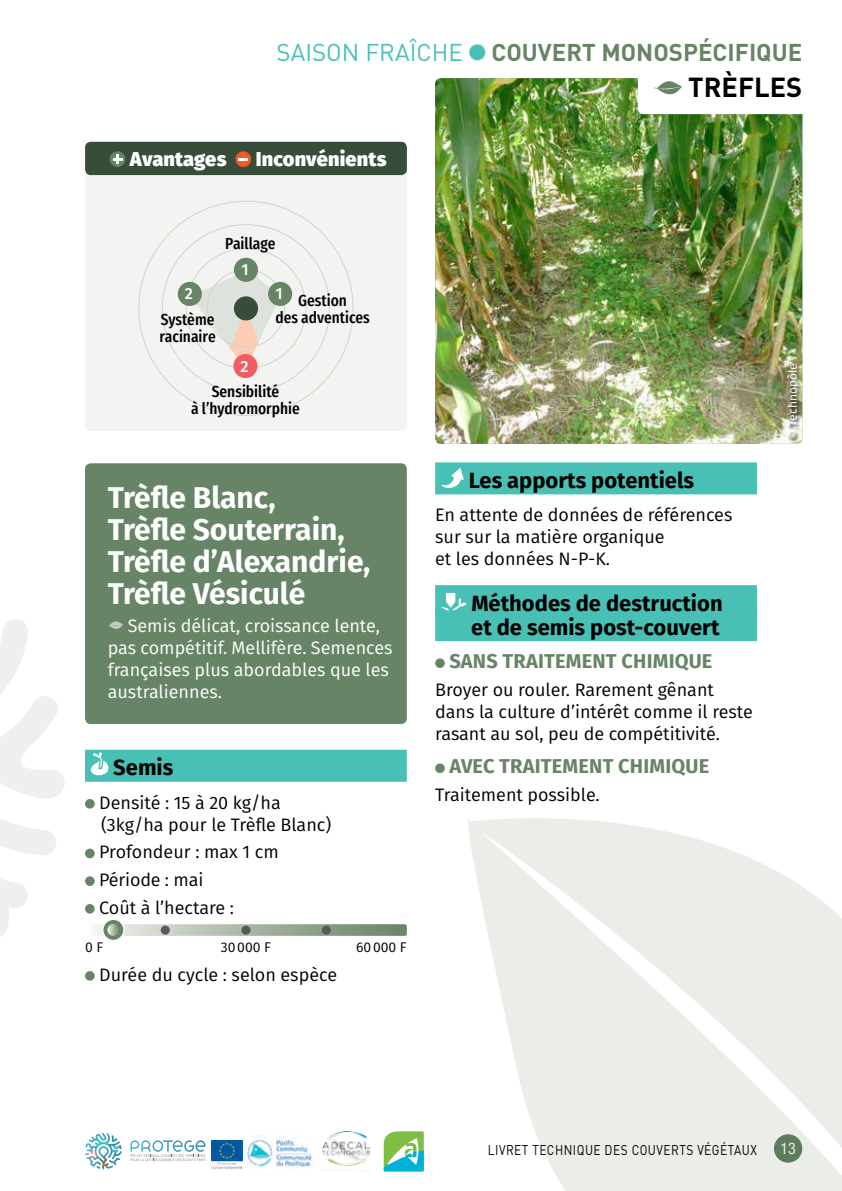
<style>
.page{position:relative;width:842px;height:1191px;background:#fff}
.page>*{position:absolute;margin:0;border:0;box-sizing:border-box;transform-origin:0 0}
.t1{font:700 30px/32px "Fira Sans";color:#fff}
.t2{font:700 27.2px "DIN";color:#000}
.t3{font:700 24px "DIN";color:#678566}
.t4{font:700 22px/24px "Fira Sans";color:#000}
.t5{font:700 20px "Fira Sans";letter-spacing:.01em;color:#678566}
.t6{font:800 20px "Fira Sans";letter-spacing:.01em;color:#fff}
.t7{font:18px/22px "Fira Sans";color:#000}
.t8{font:18px/22px "Fira Sans";color:#fff}
.t9{font:500 16px/17px "Fira Sans Condensed";color:#000;text-align:center}
.t10{font:500 16px "Fira Sans";color:#fff}
.t11{font:condensed 16px "Helvetica Neue";color:#fff}
.t12{font:14px "DIN";letter-spacing:.04em;color:#000;scale:.85 1}
.t13{font:14px "Fira Sans";color:#000}
.t14{font:12px "Fira Sans";color:#fff}
.s1{font-weight:400;color:#49c0b6}
</style>
<div class="page">
<svg style="left:384px;top:1131px;width:40px;height:40px"></svg>
<img style="left:212px;top:1140px;width:31px;height:29px">
<svg style="left:85px;top:1133px;width:20px;height:25px"></svg>
<svg style="left:94px;top:1135px;width:15px;height:15px"></svg>
<svg style="left:88px;top:1150px;width:9px;height:8px"></svg>
<svg style="left:111px;top:1145px;width:9px;height:8px"></svg>
<svg style="left:99px;top:1157px;width:10px;height:10px"></svg>
<svg style="left:130px;top:1140px;width:75px;height:21px"></svg>
<img style="left:245px;top:1135px;width:71px;height:34px">
<img style="left:322px;top:1131px;width:47px;height:40px">
<svg style="left:0;top:619px;width:65px;height:318px"></svg>
<svg style="left:468px;top:818px;width:374px;height:373px;fill:#ebede9"></svg>
<div style="left:85px;top:463px;width:322px;height:261px;background:#678566;border-radius:6px"></div>
<img style="left:435px;top:78px;width:367px;height:366px">
<div style="left:638px;top:48px;width:204px;height:66px;background:#fff;border-radius:6px"></div>
<svg style="left:468px;top:44px;width:18px;height:17px"></svg>
<svg style="left:654px;top:81px;width:28px;height:13px"></svg>
<svg style="left:108px;top:621px;width:15px;height:8px"></svg>
<div style="left:85px;top:749px;width:322px;height:32px;background:#49c0b6"></div>
<svg style="left:90px;top:752px;width:19px;height:24px"></svg>
<div style="left:85px;top:799px;width:10px;height:9px;background:#678566;border-radius:50%"></div>
<div style="left:85px;top:848px;width:10px;height:10px;background:#678566;border-radius:50%"></div>
<div style="left:85px;top:876px;width:10px;height:10px;background:#678566;border-radius:50%"></div>
<div style="left:85px;top:904px;width:10px;height:9px;background:#678566;border-radius:50%"></div>
<svg style="left:102px;top:918px;width:23px;height:23px"></svg>
<div style="left:103px;top:920px;width:20px;height:19px;background:#678566;border-radius:50%"></div>
<svg style="left:96px;top:924px;width:311px;height:12px"></svg>
<div style="left:85px;top:971px;width:10px;height:9px;background:#678566;border-radius:50%"></div>
<div style="left:435px;top:462px;width:322px;height:32px;background:#49c0b6"></div>
<div style="left:435px;top:585px;width:322px;height:32px;background:#49c0b6"></div>
<div style="left:435px;top:609px;width:322px;height:32px;background:#49c0b6"></div>
<svg style="left:441px;top:467px;width:23px;height:21px"></svg>
<svg style="left:441px;top:593px;width:26px;height:17px"></svg>
<div style="left:435px;top:658px;width:10px;height:10px;background:#678566;border-radius:50%"></div>
<div style="left:435px;top:763px;width:10px;height:10px;background:#678566;border-radius:50%"></div>
<div style="left:85px;top:142px;width:322px;height:289px;background:#f3f4f2;border-radius:6px"></div>
<svg style="left:190px;top:270px;width:90px;height:99px"></svg>
<div style="left:85px;top:142px;width:322px;height:33px;background:#374d39;border-radius:6px"></div>
<div style="left:110px;top:152px;width:15px;height:14px;background:#678566;border-radius:50%"></div>
<div style="left:110px;top:151px;width:15px;height:16px;border:1px solid #678566;border-radius:50%"></div>
<svg style="left:113px;top:155px;width:9px;height:9px"></svg>
<div style="left:236px;top:152px;width:15px;height:14px;background:#f15a25;border-radius:50%"></div>
<div style="left:235px;top:151px;width:16px;height:16px;border:1px solid #f15a25;border-radius:50%"></div>
<svg style="left:239px;top:158px;width:9px;height:2px"></svg>
<div style="left:234px;top:296px;width:24px;height:24px;background:#374d39;border-radius:50%"></div>
<div style="left:178px;top:282px;width:24px;height:24px;background:#678566;border-radius:50%"></div>
<div style="left:268px;top:282px;width:24px;height:24px;background:#678566;border-radius:50%"></div>
<div style="left:234px;top:258px;width:24px;height:24px;background:#678566;border-radius:50%"></div>
<div style="left:786px;top:364px;width:17px;height:78px;background:#000;opacity:.89"></div>
<div style="left:233px;top:354px;width:24px;height:24px;background:#ef5f61;border-radius:50%"></div>
<h3 class="t3" style="left:277px;top:37px;width:527px"><span class="s1">SAISON FRAÎCHE</span> COUVERT MONOSPÉCIFIQUE</h3>
<h2 class="t2" style="left:688px;top:69px;width:115px">TRÈFLES</h2>
<p class="t6" style="left:130px;top:141px;width:98px">Avantages</p>
<p class="t6" style="left:256px;top:141px;width:132px">Inconvénients</p>
<p class="t9" style="left:225px;top:233px;width:52px">Paillage</p>
<p class="t10" style="left:241px;top:257px;width:9px">1</p>
<p class="t10" style="left:185px;top:281px;width:10px">2</p>
<p class="t10" style="left:275px;top:281px;width:9px">1</p>
<p class="t9" style="left:275px;top:290px;width:96px">Gestion<br>des adventices</p>
<p class="t9" style="left:160px;top:309px;width:58px;text-align:left">Système racinaire</p>
<p class="t10" style="left:240px;top:353px;width:10px">2</p>
<p class="t9" style="left:191px;top:381px;width:110px">Sensibilité<br>à l’hydromorphie</p>
<h1 class="t1" style="left:108px;top:479px;width:264px">Trèfle Blanc,<br>Trèfle Souterrain,<br>Trèfle d’Alexandrie,<br>Trèfle Vésiculé</h1>
<p class="t8" style="left:108px;top:614px;width:286px;text-indent:20px">Semis délicat, croissance lente, pas compétitif. Mellifère. Semences françaises plus abordables que les australiennes.</p>
<p class="t4" style="left:113px;top:754px;width:62px">Semis</p>
<p class="t7" style="left:99px;top:791px;width:234px">Densité : 15 à 20 kg/ha (3kg/ha pour le Trèfle Blanc)</p>
<p class="t7" style="left:99px;top:837px;width:181px;line-height:27.6px">Profondeur : max 1 cm<br>Période : mai<br>Coût à l’hectare :</p>
<p class="t13" style="left:85px;top:936px;width:20px">0 F</p>
<p class="t13" style="left:221px;top:936px;width:52px">30000 F</p>
<p class="t13" style="left:356px;top:936px;width:52px">60000 F</p>
<p class="t7" style="left:99px;top:963px;width:239px">Durée du cycle : selon espèce</p>
<p class="t4" style="left:469px;top:467px;width:227px">Les apports potentiels</p>
<p class="t7" style="left:435px;top:503px;width:299px">En attente de données de références sur sur la matière organique<br>et les données N-P-K.</p>
<p class="t4" style="left:471px;top:589px;width:253px">Méthodes de destruction et de semis post-couvert</p>
<p class="t5" style="left:449px;top:644px;width:265px">SANS TRAITEMENT CHIMIQUE</p>
<p class="t7" style="left:435px;top:678px;width:319px">Broyer ou rouler. Rarement gênant dans la culture d’intérêt comme il reste rasant au sol, peu de compétitivité.</p>
<p class="t5" style="left:449px;top:749px;width:261px">AVEC TRAITEMENT CHIMIQUE</p>
<p class="t7" style="left:435px;top:783px;width:166px">Traitement possible.</p>
<p class="t14" style="left:783px;top:439px;width:77px;rotate:-90deg">© Technopôle</p>
<p class="t12" style="left:488px;top:1140px;width:318px">LIVRET TECHNIQUE DES COUVERTS VÉGÉTAUX</p>
<p class="t11" style="left:780px;top:1139px;width:17px">13</p>
</div>
